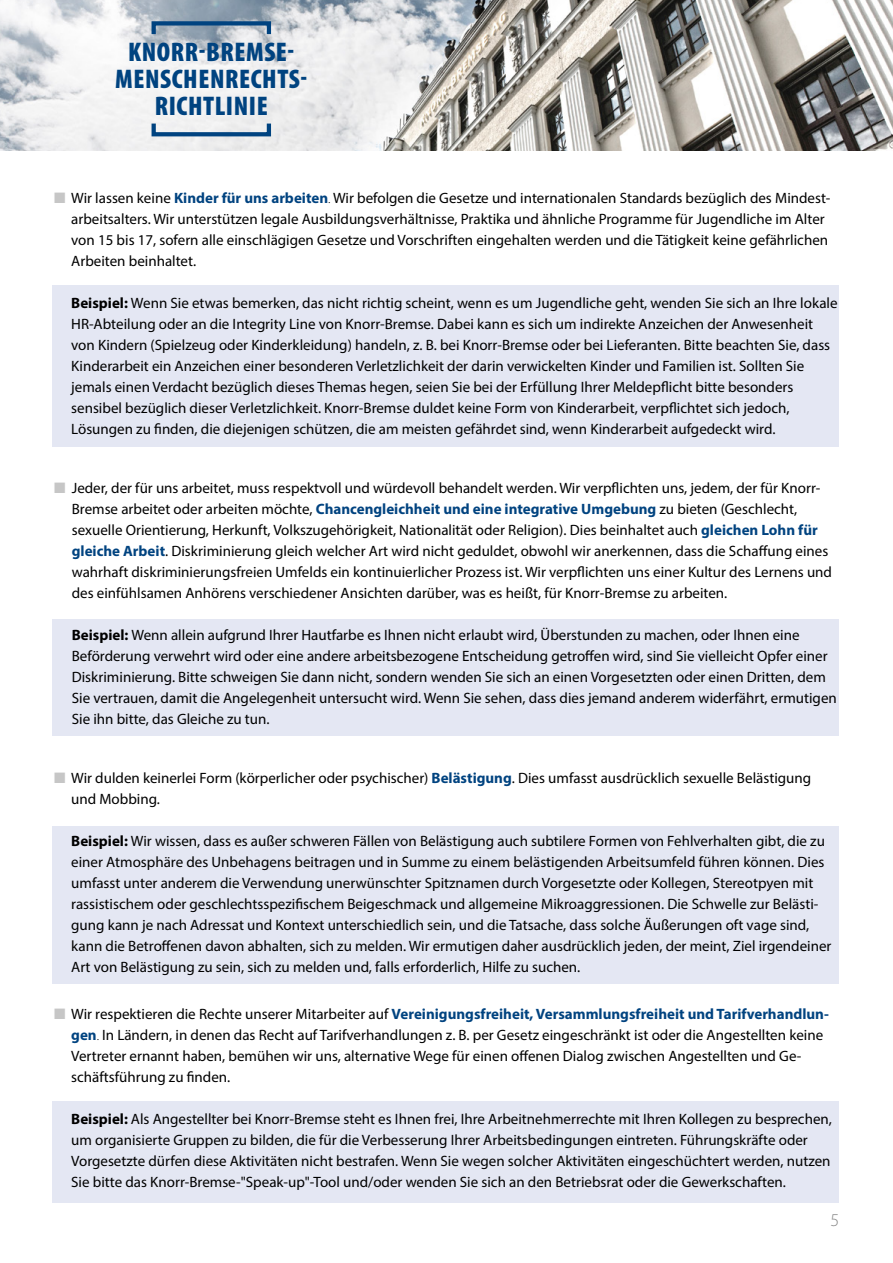
<style>
.page{position:relative;width:893px;height:1263px;background:#fff}
.page>*{position:absolute;margin:0;border:0;box-sizing:border-box;transform-origin:0 0}
.t1{font:900 condensed 27px/27px "Myriad Pro";letter-spacing:.02em;color:#004380;text-align:center}
.t2{font:300 18px "Myriad Pro";color:#878787}
.t3{font:15px/21px "Myriad Pro";color:#000}
.s1{color:#c6c6c6}
.s2{font-weight:700;color:#004380}
.s3{font-weight:300;font-size:13.5px}
.s4{font-weight:700}
</style>
<div class="page">
<img style="left:0;top:0;width:893px;height:151px">
<div style="left:53px;top:285px;width:786px;height:161px;background:#e4e7f3"></div>
<div style="left:53px;top:619px;width:786px;height:117px;background:#e4e7f3"></div>
<div style="left:53px;top:826px;width:786px;height:158px;background:#e4e7f3"></div>
<div style="left:53px;top:1101px;width:786px;height:102px;background:#e4e7f3"></div>
<div style="left:152px;top:121px;width:119px;height:15px;border:4px solid #004380"></div>
<div style="left:152px;top:21px;width:119px;height:15px;border:4px solid #004380"></div>
<h1 class="t1" style="left:115px;top:38px;width:194px">KNORR-BREMSE-<br>MENSCHENRECHTS-<br>RICHTLINIE</h1>
<p class="t3" style="left:71px;top:187px;width:761px;text-indent:-17px"><span class="s1">■</span> Wir lassen keine <span class="s2">Kinder für uns arbeiten</span><span class="s3">.</span> Wir befolgen die Gesetze und internationalen Standards bezüglich des Mindest&shy;arbeitsalters. Wir unterstützen legale Ausbildungsverhältnisse, Praktika und ähnliche Programme für Jugendliche im Alter von 15 bis 17, sofern alle einschlägigen Gesetze und Vorschriften eingehalten werden und die Tätigkeit keine gefährlichen Arbeiten beinhaltet.</p>
<p class="t3" style="left:71px;top:292px;width:768px"><span class="s4">Beispiel:</span> Wenn Sie etwas bemerken, das nicht richtig scheint, wenn es um Jugendliche geht, wenden Sie sich an Ihre lokale HR-Abteilung oder an die Integrity Line von Knorr-Bremse. Dabei kann es sich um indirekte Anzeichen der Anwesenheit von Kindern (Spielzeug oder Kinderkleidung) handeln, z. B. bei Knorr-Bremse oder bei Lieferanten. Bitte beachten Sie, dass Kinderarbeit ein Anzeichen einer besonderen Verletzlichkeit der darin verwickelten Kinder und Familien ist. Sollten Sie jemals einen Verdacht bezüglich dieses Themas hegen, seien Sie bei der Erfüllung Ihrer Meldepflicht bitte besonders sensibel bezüglich dieser Verletzlichkeit. Knorr-Bremse duldet keine Form von Kinderarbeit, verpflichtet sich jedoch, Lösungen zu finden, die diejenigen schützen, die am meisten gefährdet sind, wenn Kinderarbeit aufgedeckt wird.</p>
<p class="t3" style="left:72px;top:477px;width:762px;text-indent:-18px"><span class="s1">■</span> Jeder, der für uns arbeitet, muss respektvoll und würdevoll behandelt werden. Wir verpflichten uns, jedem, der für Knorr-Bremse arbeitet oder arbeiten möchte, <span class="s2">Chancengleichheit und eine integrative Umgebung</span> zu bieten (Geschlecht, sexuelle Orientierung, Herkunft, Volkszugehörigkeit, Nationalität oder Religion). Dies beinhaltet auch <span class="s2">gleichen Lohn für gleiche Arbeit</span>. Diskriminierung gleich welcher Art wird nicht geduldet, obwohl wir anerkennen, dass die Schaffung eines wahrhaft diskriminierungsfreien Umfelds ein kontinuierlicher Prozess ist. Wir verpflichten uns einer Kultur des Lernens und des einfühlsamen Anhörens verschiedener Ansichten darüber, was es heißt, für Knorr-Bremse zu arbeiten.</p>
<p class="t3" style="left:72px;top:624px;width:767px"><span class="s4">Beispiel:</span> Wenn allein aufgrund Ihrer Hautfarbe es Ihnen nicht erlaubt wird, Überstunden zu machen, oder Ihnen eine Beförderung verwehrt wird oder eine andere arbeitsbezogene Entscheidung getroffen wird, sind Sie vielleicht Opfer einer Diskriminierung. Bitte schweigen Sie dann nicht, sondern wenden Sie sich an einen Vorgesetzten oder einen Dritten, dem Sie vertrauen, damit die Angelegenheit untersucht wird. Wenn Sie sehen, dass dies jemand anderem widerfährt, ermutigen Sie ihn bitte, das Gleiche zu tun.</p>
<p class="t3" style="left:71px;top:767px;width:741px;text-indent:-17px"><span class="s1">■</span> Wir dulden keinerlei Form (körperlicher oder psychischer) <span class="s2">Belästigung</span>. Dies umfasst ausdrücklich sexuelle Belästigung und Mobbing.</p>
<p class="t3" style="left:71px;top:830px;width:762px"><span class="s4">Beispiel:</span> Wir wissen, dass es außer schweren Fällen von Belästigung auch subtilere Formen von Fehlverhalten gibt, die zu einer Atmosphäre des Unbehagens beitragen und in Summe zu einem belästigenden Arbeitsumfeld führen können. Dies umfasst unter anderem die Verwendung unerwünschter Spitznamen durch Vorgesetzte oder Kollegen, Stereotpyen mit rassistischem oder geschlechtsspezifischem Beigeschmack und allgemeine Mikroaggressionen. Die Schwelle zur Belästi&shy;gung kann je nach Adressat und Kontext unterschiedlich sein, und die Tatsache, dass solche Äußerungen oft vage sind, kann die Betroffenen davon abhalten, sich zu melden. Wir ermutigen daher ausdrücklich jeden, der meint, Ziel irgendeiner Art von Belästigung zu sein, sich zu melden und, falls erforderlich, Hilfe zu suchen.</p>
<p class="t3" style="left:71px;top:1003px;width:759px;text-indent:-17px"><span class="s1">■</span> Wir respektieren die Rechte unserer Mitarbeiter auf <span class="s2">Vereinigungsfreiheit, Versammlungsfreiheit und Tarifverhandlun&shy;gen</span><span class="s3">.</span> In Ländern, in denen das Recht auf Tarifverhandlungen z. B. per Gesetz eingeschränkt ist oder die Angestellten keine Vertreter ernannt haben, bemühen wir uns, alternative Wege für einen offenen Dialog zwischen Angestellten und Ge&shy;schäftsführung zu finden.</p>
<p class="t3" style="left:71px;top:1108px;width:762px"><span class="s4">Beispiel:</span> Als Angestellter bei Knorr-Bremse steht es Ihnen frei, Ihre Arbeitnehmerrechte mit Ihren Kollegen zu besprechen, um organisierte Gruppen zu bilden, die für die Verbesserung Ihrer Arbeitsbedingungen eintreten. Führungskräfte oder Vorgesetzte dürfen diese Aktivitäten nicht bestrafen. Wenn Sie wegen solcher Aktivitäten eingeschüchtert werden, nutzen Sie bitte das Knorr-Bremse-"Speak-up"-Tool und/oder wenden Sie sich an den Betriebsrat oder die Gewerkschaften.</p>
<p class="t2" style="left:831px;top:1209px;width:10px">5</p>
</div>
